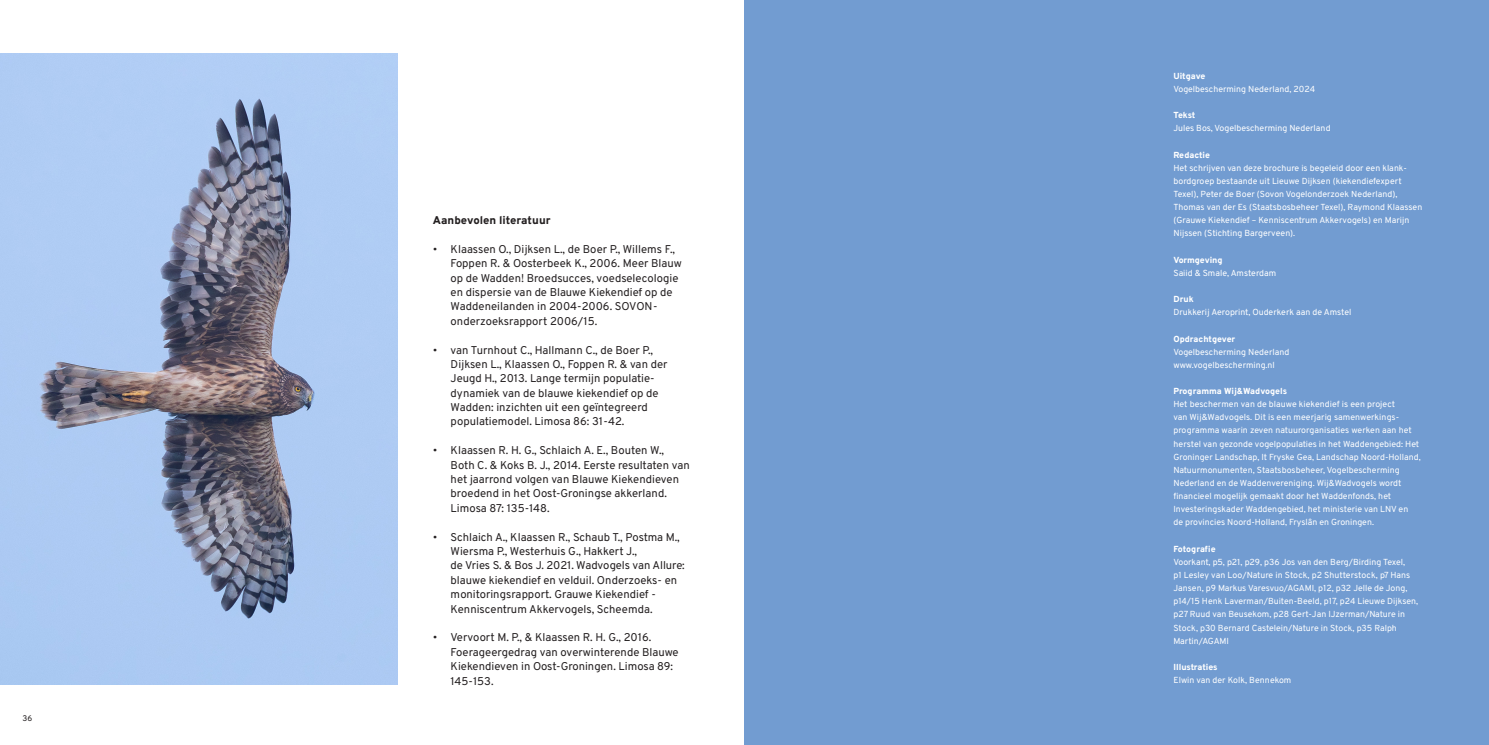
<style>
.page{position:relative;width:1489px;height:745px;background:#fff}
.page>*{position:absolute;margin:0;border:0;box-sizing:border-box;transform-origin:0 0}
.t1{font:11.25px/14.4px "Overpass";color:#231f20}
.t2{font:800 11.25px "Overpass";color:#231f20}
.t3{font:8.75px/13.1px "Overpass";color:#fff}
.t4{font:800 8.75px "Overpass";color:#fff}
.t5{font:8.12px "Overpass";color:#231f20}
</style>
<div class="page">
<div style="left:744px;top:0;width:744px;height:744px;background:#729cd1"></div>
<img style="left:0;top:54px;width:397px;height:630px">
<p class="t5" style="left:23px;top:711px;width:11px">36</p>
<p class="t2" style="left:433px;top:211px;width:119px">Aanbevolen literatuur</p>
<p class="t1" style="left:450px;top:241px;width:233px;text-indent:-18px">• Klaassen O., Dijksen L., de Boer P., Willems F., Foppen R. &amp; Oosterbeek K., 2006. Meer Blauw op de Wadden! Broedsucces, voedselecologie en dispersie van de Blauwe Kiekendief op de Waddeneilanden in 2004-2006. SOVON&shy;onderzoeksrapport 2006/15.</p>
<p class="t1" style="left:450px;top:342px;width:218px;text-indent:-18px">• van Turnhout C., Hallmann C., de Boer P., Dijksen L., Klaassen O., Foppen R. &amp; van der Jeugd H., 2013. Lange termijn populatie&shy;dynamiek van de blauwe kiekendief op de Wadden: inzichten uit een geïntegreerd populatiemodel. Limosa 86: 31-42.</p>
<p class="t1" style="left:450px;top:442px;width:240px;text-indent:-18px">• Klaassen R. H. G., Schlaich A. E., Bouten W., Both C. &amp; Koks B. J., 2014. Eerste resultaten van het jaarrond volgen van Blauwe Kiekendieven broedend in het Oost-Groningse akkerland.<br>Limosa 87: 135-148.</p>
<p class="t1" style="left:450px;top:528px;width:236px;text-indent:-18px">• Schlaich A., Klaassen R., Schaub T., Postma M., Wiersma P., Westerhuis G., Hakkert J.,<br>de Vries S. &amp; Bos J. 2021. Wadvogels van Allure: blauwe kiekendief en velduil. Onderzoeks- en monitoringsrapport. Grauwe Kiekendief - Kenniscentrum Akkervogels, Scheemda.</p>
<p class="t1" style="left:450px;top:629px;width:229px;text-indent:-18px">• Vervoort M. P., &amp; Klaassen R. H. G., 2016.<br>Foerageergedrag van overwinterende Blauwe Kiekendieven in Oost-Groningen. Limosa 89:<br>145-153.</p>
<p class="t4" style="left:1173px;top:69px;width:34px">Uitgave</p>
<p class="t3" style="left:1173px;top:82px;width:143px">Vogelbescherming Nederland, 2024</p>
<p class="t4" style="left:1173px;top:108px;width:23px">Tekst</p>
<p class="t3" style="left:1173px;top:121px;width:159px">Jules Bos, Vogelbescherming Nederland</p>
<p class="t4" style="left:1173px;top:147px;width:38px">Redactie</p>
<p class="t3" style="left:1173px;top:161px;width:250px">Het schrijven van deze brochure is begeleid door een klank&shy;bordgroep bestaande uit Lieuwe Dijksen (kiekendiefexpert Texel), Peter de Boer (Sovon Vogelonderzoek Nederland), Thomas van der Es (Staatsbosbeheer Texel), Raymond Klaassen (Grauwe Kiekendief – Kenniscentrum Akkervogels) en Marijn Nijssen (Stichting Bargerveen).</p>
<p class="t4" style="left:1173px;top:252px;width:51px">Vormgeving</p>
<p class="t3" style="left:1173px;top:266px;width:104px">Saiid &amp; Smale, Amsterdam</p>
<p class="t4" style="left:1173px;top:292px;width:22px">Druk</p>
<p class="t3" style="left:1173px;top:305px;width:179px">Drukkerij Aeroprint, Ouderkerk aan de Amstel</p>
<p class="t4" style="left:1173px;top:331px;width:63px">Opdrachtgever</p>
<p class="t3" style="left:1173px;top:344px;width:117px">Vogelbescherming Nederland www.vogelbescherming.nl</p>
<p class="t4" style="left:1173px;top:384px;width:115px">Programma Wij&amp;Wadvogels</p>
<p class="t3" style="left:1173px;top:397px;width:249px">Het beschermen van de blauwe kiekendief is een project<br>van Wij&amp;Wadvogels. Dit is een meerjarig samenwerkings&shy;programma waarin zeven natuurorganisaties werken aan het herstel van gezonde vogelpopulaties in het Waddengebied: Het Groninger Landschap, It Fryske Gea, Landschap Noord-Holland, Natuurmonumenten, Staatsbosbeheer, Vogelbescherming Nederland en de Waddenvereniging. Wij&amp;Wadvogels wordt financieel mogelijk gemaakt door het Waddenfonds, het Investeringskader Waddengebied, het ministerie van LNV en<br>de provincies Noord-Holland, Fryslân en Groningen.</p>
<p class="t4" style="left:1173px;top:541px;width:44px">Fotografie</p>
<p class="t3" style="left:1173px;top:554px;width:246px">Voorkant, p5, p21, p29, p36 Jos van den Berg/Birding Texel,<br>p1 Lesley van Loo/Nature in Stock, p2 Shutterstock, p7 Hans Jansen, p9 Markus Varesvuo/AGAMI, p12, p32 Jelle de Jong, p14/15 Henk Laverman/Buiten-Beeld, p17, p24 Lieuwe Dijksen, p27 Ruud van Beusekom, p28 Gert-Jan IJzerman/Nature in Stock, p30 Bernard Castelein/Nature in Stock, p35 Ralph Martin/AGAMI</p>
<p class="t4" style="left:1173px;top:659px;width:46px">Illustraties</p>
<p class="t3" style="left:1173px;top:672px;width:119px">Elwin van der Kolk, Bennekom</p>
</div>
